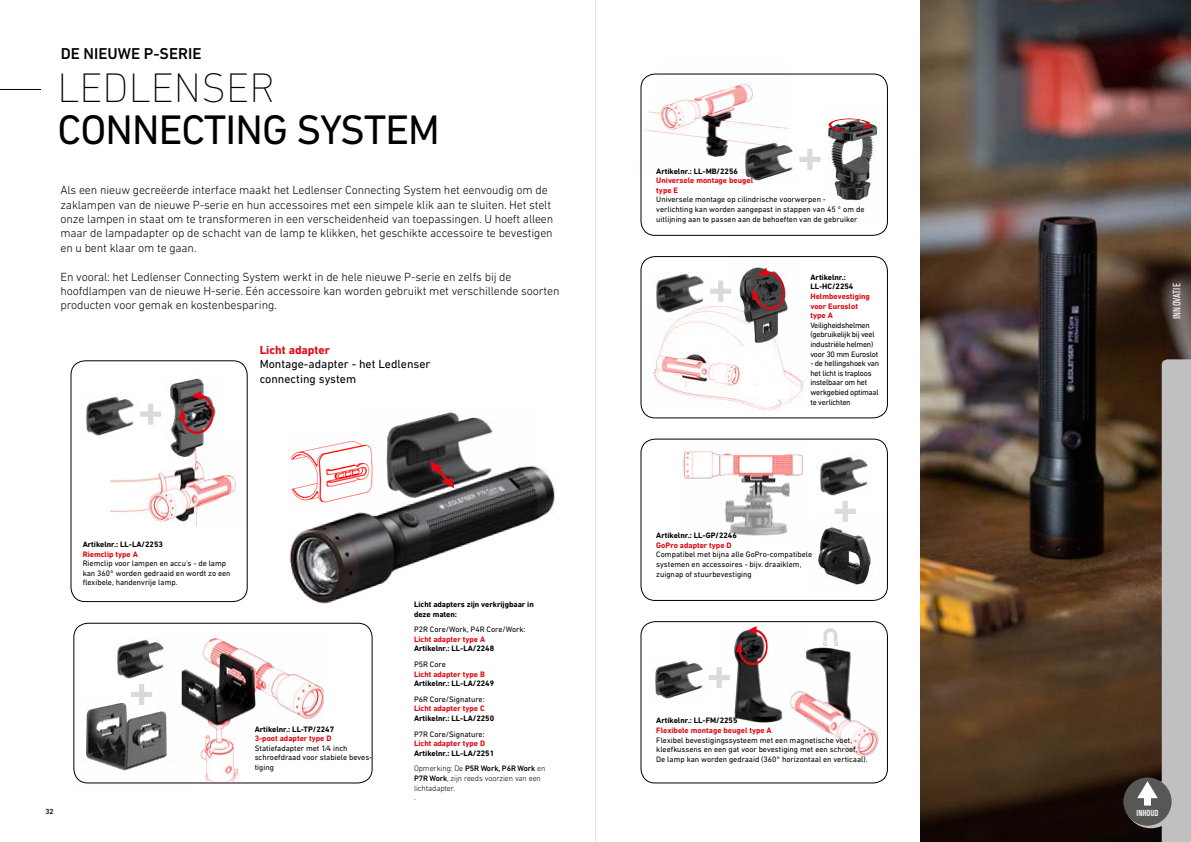
<style>
.page{position:relative;width:1191px;height:842px;background:#fff}
.page>*{position:absolute;margin:0;border:0;box-sizing:border-box;transform-origin:0 0}
.t1{font:42px "DIN Next LT Pro";letter-spacing:-.02em;color:#000}
.t2{font:200 42px "DIN Next LT Pro";color:#000}
.t3{font:500 16px "DIN Next LT Pro";color:#000}
.t4{font:300 12px/14.4px "DIN Next LT Pro";letter-spacing:-.01em;color:#000}
.t5{font:12px/14.4px "DIN Next LT Pro";color:#000}
.t6{font:700 12px "DIN Next LT Pro";color:#e30613}
.t7{font:condensed 11px "DIN Next LT Pro";letter-spacing:.01em;color:#fff}
.t8{font:500 condensed 9px "DIN Next LT Pro";color:#fff}
.t9{font:8px/9.6px "DIN Next LT Pro";color:#000}
.t10{font:700 8px/9.6px "DIN Next LT Pro";color:#000}
.t11{font:700 8px/9.6px "DIN Next LT Pro";color:#e30613}
.t12{font:8px/9.6px "DIN Next LT Pro";letter-spacing:-.03em;color:#000}
.t13{font:300 8px/9.6px "DIN Next LT Pro";letter-spacing:-.01em;color:#000}
.t14{font:500 7.5px "DIN Next LT Pro";color:#000}
.s1{font-weight:300}
.s2{font-weight:500}
</style>
<div class="page">
<img style="left:920px;top:0;width:271px;height:842px">
<div style="left:641px;top:256px;width:246px;height:162px;border:1px solid #000;border-radius:14px"></div>
<div style="left:641px;top:621px;width:246px;height:162px;border:1px solid #000;border-radius:14px"></div>
<hr style="left:0;top:89px;width:41px;height:1px;background:#000">
<div style="left:71px;top:361px;width:176px;height:241px;border:1px solid #000;border-radius:14px"></div>
<img style="left:110px;top:461px;width:126px;height:64px">
<div style="left:74px;top:623px;width:298px;height:160px;border:1px solid #000;border-radius:14px"></div>
<img style="left:76px;top:700px;width:112px;height:84px">
<img style="left:149px;top:634px;width:175px;height:149px">
<img style="left:388px;top:412px;width:105px;height:21px">
<img style="left:254px;top:433px;width:306px;height:197px">
<svg style="left:425px;top:459px;width:35px;height:31px"></svg>
<img style="left:288px;top:434px;width:96px;height:73px">
<img style="left:85px;top:395px;width:49px;height:41px">
<svg style="left:140px;top:404px;width:21px;height:21px"></svg>
<div style="left:641px;top:439px;width:246px;height:161px;border:1px solid #000;border-radius:14px"></div>
<img style="left:680px;top:451px;width:123px;height:87px">
<img style="left:818px;top:525px;width:55px;height:61px">
<img style="left:819px;top:455px;width:49px;height:41px">
<svg style="left:834px;top:501px;width:21px;height:21px"></svg>
<img style="left:116px;top:638px;width:53px;height:42px">
<svg style="left:131px;top:684px;width:21px;height:21px"></svg>
<img style="left:807px;top:644px;width:81px;height:116px">
<svg style="left:823px;top:628px;width:14px;height:17px"></svg>
<img style="left:170px;top:377px;width:47px;height:84px">
<svg style="left:179px;top:391px;width:35px;height:43px;background:#775355"></svg>
<div style="left:641px;top:74px;width:246px;height:161px;border:1px solid #000;border-radius:14px"></div>
<img style="left:640px;top:73px;width:148px;height:104px">
<img style="left:828px;top:108px;width:60px;height:113px">
<svg style="left:828px;top:118px;width:44px;height:13px"></svg>
<img style="left:742px;top:140px;width:55px;height:41px">
<svg style="left:799px;top:149px;width:21px;height:21px"></svg>
<img style="left:729px;top:640px;width:78px;height:82px">
<svg style="left:736px;top:626px;width:31px;height:39px"></svg>
<img style="left:653px;top:306px;width:152px;height:104px">
<img style="left:653px;top:272px;width:55px;height:42px">
<svg style="left:710px;top:281px;width:21px;height:21px"></svg>
<img style="left:732px;top:270px;width:70px;height:79px">
<svg style="left:745px;top:265px;width:44px;height:49px"></svg>
<img style="left:651px;top:659px;width:56px;height:40px">
<svg style="left:708px;top:667px;width:21px;height:21px"></svg>
<div style="left:1123px;top:777px;width:48px;height:49px;background:#575756;border-radius:50%"></div>
<svg style="left:1137px;top:359px;width:54px;height:483px;background:#81756c"></svg>
<hr style="left:595px;top:0;width:1px;height:842px;background:#9d9d9c">
<h2 class="t3" style="left:61px;top:44px;width:142px">DE NIEUWE P-SERIE</h2>
<h1 class="t2" style="left:57px;top:64px;width:219px">LEDLENSER</h1>
<h1 class="t1" style="left:57px;top:105px;width:384px">CONNECTING SYSTEM</h1>
<p class="t4" style="left:60px;top:183px;width:494px">Als een nieuw gecreëerde interface maakt het Ledlenser Connecting System het eenvoudig om de zaklampen van de nieuwe P-serie en hun accessoires met een simpele klik aan te sluiten. Het stelt onze lampen in staat om te transformeren in een verscheidenheid van toepassingen. U hoeft alleen maar de lampadapter op de schacht van de lamp te klikken, het geschikte accessoire te bevestigen en u bent klaar om te gaan.</p>
<h3 class="t4" style="left:60px;top:269px;width:500px">En vooral: het Ledlenser Connecting System werkt in de hele nieuwe P-serie en zelfs bij de hoofdlampen van de nieuwe H-serie. Eén accessoire kan worden gebruikt met verschillende soorten producten voor gemak en kostenbesparing.</h3>
<h3 class="t6" style="left:260px;top:343px;width:72px">Licht adapter</h3>
<h3 class="t5" style="left:260px;top:357px;width:172px">Montage-adapter - het Ledlenser connecting system</h3>
<p class="t10" style="left:656px;top:166px;width:83px">Artikelnr.: LL-MB/2256</p>
<p class="t11" style="left:656px;top:176px;width:98px">Universele montage beugel type E</p>
<p class="t9" style="left:656px;top:195px;width:210px">Universele montage op cilindrische voorwerpen - verlichting kan worden aangepast in stappen van 45 ° om de uitlijning aan te passen aan de behoeften van de gebruiker</p>
<p class="t10" style="left:810px;top:272px;width:44px">Artikelnr.:<br>LL-HC/2254</p>
<p class="t11" style="left:810px;top:291px;width:61px">Helmbevestiging voor Euroslot type A</p>
<p class="t12" style="left:810px;top:320px;width:69px">Veiligheidshelmen (gebruikelijk bij veel industriële helmen) voor 30 mm Euroslot</p>
<p class="t12" style="left:810px;top:358px;width:70px">- de hellingshoek van het licht is traploos instelbaar om het werkgebied optimaal te verlichten</p>
<h3 class="t7" style="left:1170px;top:319px;width:37px;rotate:-90deg">INNOVATIE</h3>
<p class="t10" style="left:83px;top:539px;width:82px">Artikelnr.: LL-LA/2253</p>
<p class="t11" style="left:83px;top:549px;width:57px">Riemclip type A</p>
<p class="t9" style="left:83px;top:559px;width:149px">Riemclip voor lampen en accu's - de lamp kan 360° worden gedraaid en wordt zo een flexibele, handenvrije lamp.</p>
<p class="t10" style="left:255px;top:724px;width:81px">Artikelnr.: LL-TP/2247</p>
<p class="t11" style="left:255px;top:734px;width:78px">3-poot adapter type D</p>
<p class="t9" style="left:255px;top:743px;width:119px">Statiefadapter met 1⁄4 inch schroefdraad voor stabiele beves&shy;tiging</p>
<p class="t10" style="left:414px;top:599px;width:121px">Licht adapters zijn verkrijgbaar in deze maten:</p>
<p class="t9" style="left:414px;top:625px;width:113px">P2R Core/Work, P4R Core/Work:</p>
<p class="t11" style="left:414px;top:634px;width:73px">Licht adapter type A</p>
<p class="t10" style="left:414px;top:644px;width:82px">Artikelnr.: LL-LA/2248</p>
<p class="t9" style="left:414px;top:659px;width:33px">P5R Core</p>
<p class="t11" style="left:414px;top:669px;width:72px">Licht adapter type B</p>
<p class="t10" style="left:414px;top:679px;width:82px">Artikelnr.: LL-LA/2249</p>
<p class="t9" style="left:414px;top:694px;width:72px">P6R Core/Signature:</p>
<p class="t11" style="left:414px;top:704px;width:72px">Licht adapter type C</p>
<p class="t10" style="left:414px;top:713px;width:82px">Artikelnr.: LL-LA/2250</p>
<p class="t9" style="left:414px;top:729px;width:72px">P7R Core/Signature:</p>
<p class="t11" style="left:414px;top:739px;width:73px">Licht adapter type D</p>
<p class="t10" style="left:414px;top:745px;width:133px;line-height:15.6px">Artikelnr.: LL-LA/2251<br><span class="s1">Opmerking: De</span> <span class="s2">P5R Work, P6R Work</span> <span class="s1">en</span></p>
<p class="t13" style="left:414px;top:773px;width:128px"><span class="s2">P7R Work</span>, zijn reeds voorzien van een lichtadapter.<br>.</p>
<p class="t10" style="left:656px;top:531px;width:82px">Artikelnr.: LL-GP/2246</p>
<p class="t11" style="left:656px;top:540px;width:77px">GoPro adapter type D</p>
<p class="t9" style="left:656px;top:550px;width:157px">Compatibel met bijna alle GoPro-compatibele systemen en accessoires - bijv. draaiklem, zuignap of stuurbevestiging</p>
<p class="t10" style="left:656px;top:716px;width:83px">Artikelnr.: LL-FM/2255</p>
<p class="t11" style="left:656px;top:725px;width:117px">Flexibele montage beugel type A</p>
<p class="t9" style="left:656px;top:735px;width:213px">Flexibel bevestigingssysteem met een magnetische voet, kleefkussens en een gat voor bevestiging met een schroef.<br>De lamp kan worden gedraaid (360° horizontaal en verticaal).</p>
<p class="t14" style="left:45px;top:807px;width:10px">32</p>
<p class="t8" style="left:1136px;top:808px;width:23px"><sup>33</sup>INHOUD</p>
</div>
